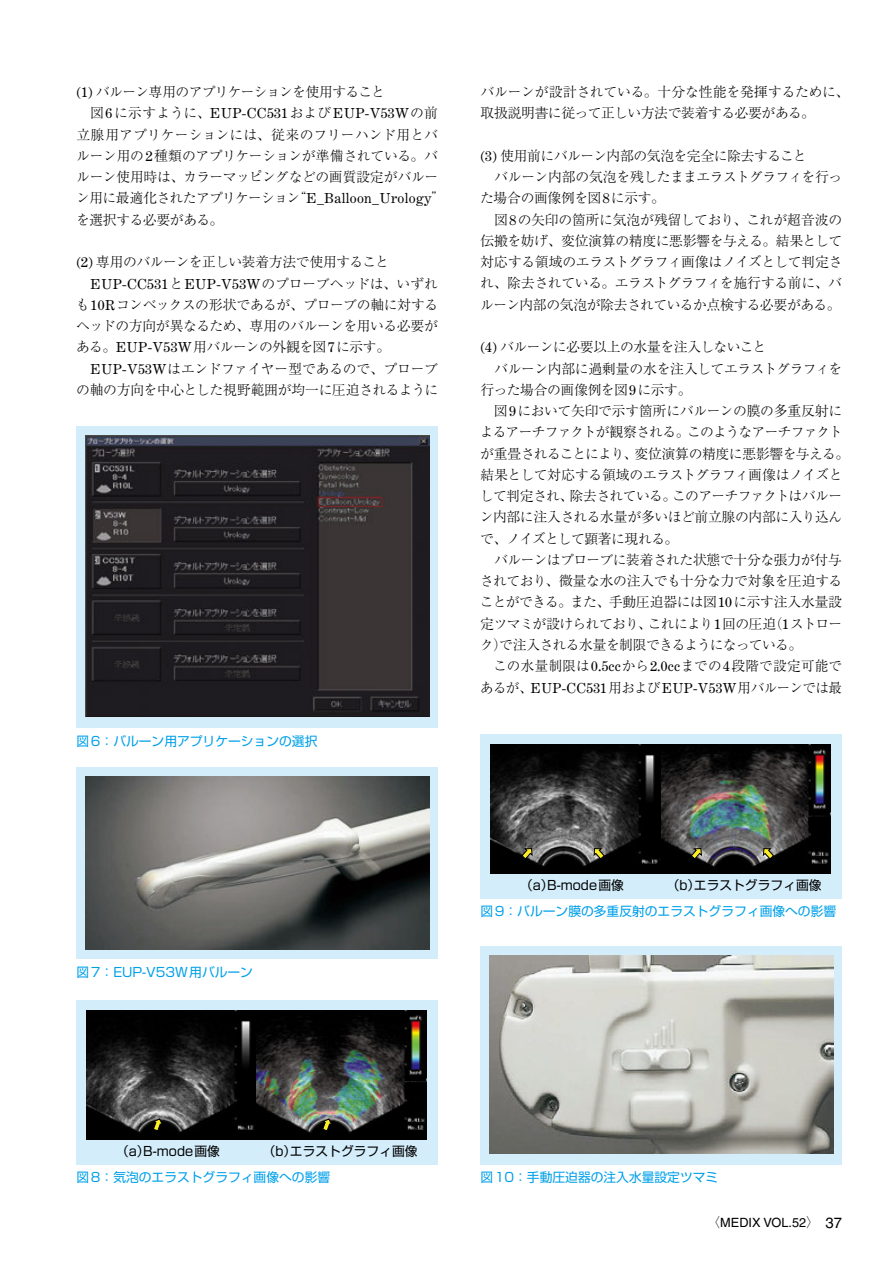
<style>
.page{position:relative;width:893px;height:1263px;background:#fff}
.page>*{position:absolute;margin:0;border:0;box-sizing:border-box;transform-origin:0 0}
.t1{font:300 13.8px/21.3px "Ryumin Pro";letter-spacing:-.03em;color:#000}
.t2{font:13.8px "Century Expanded";letter-spacing:.015em;color:#000}
.t3{font:300 13.8px "Ryumin Pro";letter-spacing:-.05em;color:#000}
.t4{font:300 13.8px "Ryumin Pro";letter-spacing:.015em;color:#000}
.t5{font:300 13.8px "Ryumin Pro";letter-spacing:-.055em;color:#000}
.t6{font:300 13.8px "Ryumin Pro";letter-spacing:-.06em;color:#000}
.t7{font:12.75px "Shin Go Pro";color:#00a0e9}
.t8{font:12.75px "Shin Go Pro";color:#000}
.t9{font:12.75px "Helvetica";color:#000}
.s1{font-family:"Century Expanded";font-weight:400}
.s2{font-family:"Ryumin Pro";font-weight:300}
.s3{font-size:14.85px}
</style>
<div class="page">
<div style="left:77px;top:426px;width:361px;height:302px;background:#d3edfb"></div>
<img style="left:85px;top:435px;width:344px;height:281px">
<div style="left:77px;top:767px;width:361px;height:192px;background:#d3edfb"></div>
<img style="left:85px;top:777px;width:344px;height:172px">
<div style="left:77px;top:1000px;width:361px;height:164px;background:#d3edfb"></div>
<img style="left:87px;top:1010px;width:340px;height:129px">
<svg style="left:153px;top:1118px;width:10px;height:13px"></svg>
<div style="left:405px;top:1077px;width:21px;height:4px;border:1px solid #000"></div>
<div style="left:405px;top:1083px;width:21px;height:12px;background:#000"></div>
<div style="left:405px;top:1082px;width:21px;height:13px;border:1px solid #000"></div>
<svg style="left:322px;top:1118px;width:11px;height:13px"></svg>
<div style="left:480px;top:735px;width:362px;height:164px;background:#d3edfb"></div>
<img style="left:491px;top:744px;width:340px;height:129px">
<div style="left:809px;top:811px;width:21px;height:4px;border:1px solid #000"></div>
<div style="left:809px;top:817px;width:21px;height:13px;background:#000"></div>
<svg style="left:691px;top:848px;width:11px;height:11px"></svg>
<svg style="left:763px;top:848px;width:11px;height:11px"></svg>
<svg style="left:521px;top:848px;width:11px;height:11px"></svg>
<svg style="left:594px;top:848px;width:11px;height:11px"></svg>
<div style="left:480px;top:946px;width:362px;height:218px;background:#d3edfb"></div>
<img style="left:489px;top:955px;width:344px;height:198px">
<p class="t3" style="left:76px;top:81px;width:310px"><span class="s1">(1)</span> バルーン専用のアプリケーションを使用すること</p>
<p class="t2" style="left:90px;top:105px;width:350px"><span class="s2">図</span>6<span class="s2">に示すように、</span>EUP-CC531<span class="s2">および</span>EUP-V53W<span class="s2">の前</span></p>
<p class="t1" style="left:76px;top:123px;width:371px">立腺用アプリケーションには、従来のフリーハンド用とバルーン用の<span class="s1">2</span>種類のアプリケーションが準備されている。バルーン使用時は、カラーマッピングなどの画質設定がバルーン用に最適化されたアプリケーション“<span class="s1">E_Balloon_Urology</span>”を選択する必要がある。</p>
<p class="t1" style="left:76px;top:250px;width:314px"><span class="s1">(2)</span> 専用のバルーンを正しい装着方法で使用すること</p>
<p class="t2" style="left:90px;top:275px;width:349px">EUP-CC531<span class="s2">と</span>EUP-V53W<span class="s2">のプローブヘッドは、いずれ</span></p>
<p class="t1" style="left:76px;top:293px;width:364px;text-align:justify">も<span class="s1">10R</span>コンベックスの形状であるが、プローブの軸に対するヘッドの方向が異なるため、専用のバルーンを用いる必要がある。<span class="s1">EUP-V53W</span>用バルーンの外観を図<span class="s1">7</span>に示す。</p>
<p class="t1" style="left:76px;top:357px;width:363px;text-align:right"><span class="s1">EUP-V53W</span>はエンドファイヤー型であるので、プローブの軸の方向を中心とした視野範囲が均一に圧迫されるように</p>
<p class="t7" style="left:77px;top:730px;width:242px">図6：バルーン用アプリケーションの選択</p>
<p class="t1" style="left:480px;top:80px;width:370px">バルーンが設計されている。十分な性能を発揮するために、取扱説明書に従って正しい方法で装着する必要がある。</p>
<p class="t1" style="left:480px;top:144px;width:328px"><span class="s1">(3)</span> 使用前にバルーン内部の気泡を完全に除去すること</p>
<p class="t1" style="left:494px;top:165px;width:350px">バルーン内部の気泡を残したままエラストグラフィを行っ</p>
<p class="t1" style="left:480px;top:186px;width:186px">た場合の画像例を図<span class="s1">8</span>に示す。</p>
<p class="t1" style="left:494px;top:208px;width:350px">図<span class="s1">8</span>の矢印の箇所に気泡が残留しており、これが超音波の</p>
<p class="t1" style="left:480px;top:229px;width:363px">伝搬を妨げ、変位演算の精度に悪影響を与える。結果として</p>
<p class="t1" style="left:480px;top:250px;width:364px">対応する領域のエラストグラフィ画像はノイズとして判定さ</p>
<p class="t1" style="left:480px;top:272px;width:363px">れ、除去されている。エラストグラフィを施行する前に、バ</p>
<p class="t1" style="left:480px;top:293px;width:362px">ルーン内部の気泡が除去されているか点検する必要がある。</p>
<p class="t1" style="left:480px;top:335px;width:287px"><span class="s1">(4)</span> バルーンに必要以上の水量を注入しないこと</p>
<p class="t1" style="left:494px;top:357px;width:350px">バルーン内部に過剰量の水を注入してエラストグラフィを</p>
<p class="t1" style="left:480px;top:378px;width:213px">行った場合の画像例を図<span class="s1">9</span>に示す。</p>
<p class="t1" style="left:494px;top:399px;width:350px">図<span class="s1">9</span>において矢印で示す箇所にバルーンの膜の多重反射に</p>
<p class="t6" style="left:480px;top:421px;width:364px">よるアーチファクトが観察される。このようなアーチファクト</p>
<p class="t1" style="left:480px;top:442px;width:370px">が重畳されることにより、変位演算の精度に悪影響を与える。</p>
<p class="t1" style="left:480px;top:463px;width:364px">結果として対応する領域のエラストグラフィ画像はノイズと</p>
<p class="t3" style="left:480px;top:485px;width:364px">して判定され、除去されている。このアーチファクトはバルー</p>
<p class="t1" style="left:480px;top:505px;width:364px">ン内部に注入される水量が多いほど前立腺の内部に入り込ん</p>
<p class="t1" style="left:480px;top:527px;width:200px">で、ノイズとして顕著に現れる。</p>
<p class="t1" style="left:494px;top:548px;width:349px">バルーンはプローブに装着された状態で十分な張力が付与</p>
<p class="t1" style="left:480px;top:569px;width:364px">されており、微量な水の注入でも十分な力で対象を圧迫する</p>
<p class="t1" style="left:480px;top:590px;width:364px">ことができる。また、手動圧迫器には図<span class="s1">10</span>に示す注入水量設</p>
<p class="t5" style="left:480px;top:612px;width:363px">定ツマミが設けられており、これにより<span class="s1">1</span>回の圧迫（<span class="s1">1</span>ストロー</p>
<p class="t1" style="left:480px;top:633px;width:324px">ク）で注入される水量を制限できるようになっている。</p>
<p class="t4" style="left:494px;top:655px;width:350px">この水量制限は<span class="s1">0.5cc</span>から<span class="s1">2.0cc</span>までの<span class="s1">4</span>段階で設定可能で</p>
<p class="t2" style="left:480px;top:679px;width:363px"><span class="s2">あるが、</span>EUP-CC531<span class="s2">用および</span>EUP-V53W<span class="s2">用バルーンでは最</span></p>
<p class="t7" style="left:77px;top:961px;width:178px">図7：EUP-V53W用バルーン</p>
<p class="t8" style="left:520px;top:875px;width:105px">（a）B-mode画像</p>
<p class="t8" style="left:667px;top:875px;width:156px">（b）エラストグラフィ画像</p>
<p class="t7" style="left:480px;top:901px;width:357px">図9：バルーン膜の多重反射のエラストグラフィ画像への影響</p>
<p class="t8" style="left:116px;top:1140px;width:105px">（a）B-mode画像</p>
<p class="t8" style="left:263px;top:1140px;width:156px">（b）エラストグラフィ画像</p>
<p class="t7" style="left:77px;top:1166px;width:255px">図8：気泡のエラストグラフィ画像への影響</p>
<p class="t7" style="left:480px;top:1166px;width:239px">図10：手動圧迫器の注入水量設定ツマミ</p>
<p class="t9" style="left:707px;top:1215px;width:136px"><span class="s2">〈</span>MEDIX VOL.52<span class="s2">〉　</span><span class="s3">37</span></p>
</div>
